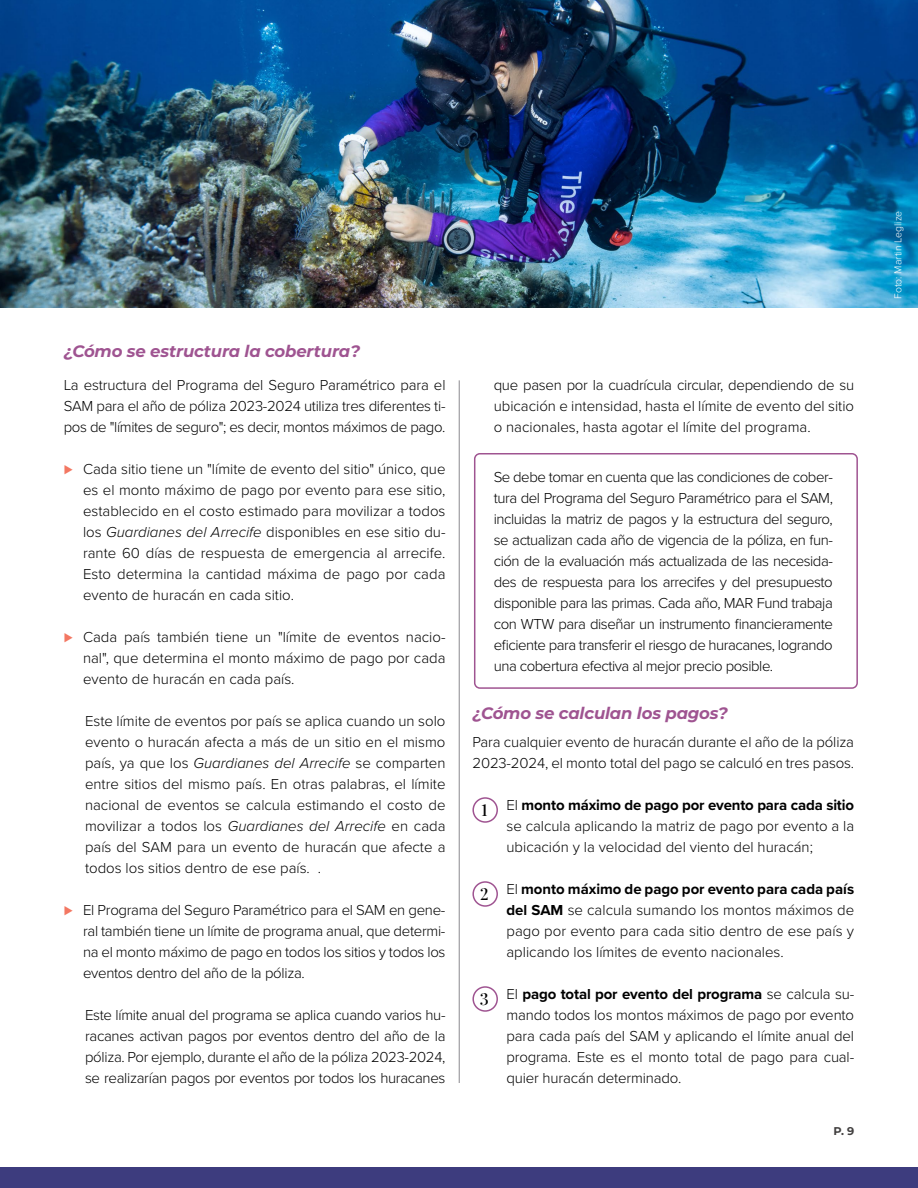
<style>
.page{position:relative;width:918px;height:1188px;background:#fff}
.page>*{position:absolute;margin:0;border:0;box-sizing:border-box;transform-origin:0 0}
.t1{font:italic 700 16.5px "Montserrat";letter-spacing:-.01em;color:#9f5491}
.t2{font:500 16.5px "Playfair Display";color:#000}
.t3{font:300 15px/21px "Proxima Nova";letter-spacing:-.01em;color:#000;text-align:justify}
.t4{font:700 11.25px "Montserrat";color:#434141}
.t5{font:300 10.5px "Proxima Nova";color:#fff}
.s1{color:#f37762}
.s2{font-style:italic}
.s3{font-weight:700}
</style>
<div class="page">
<div style="left:0;top:1167px;width:918px;height:21px;background:#3d3c7e"></div>
<img style="left:0;top:0;width:918px;height:307px">
<div style="left:472px;top:797px;width:26px;height:26px;border:2px solid #9f5491;border-radius:50%"></div>
<div style="left:472px;top:881px;width:26px;height:26px;border:2px solid #9f5491;border-radius:50%"></div>
<div style="left:472px;top:986px;width:26px;height:26px;border:2px solid #9f5491;border-radius:50%"></div>
<div style="left:474px;top:453px;width:384px;height:236px;border:2px solid #9f5491;border-radius:5px"></div>
<hr style="left:459px;top:380px;width:1px;height:703px;background:#8b898e">
<p class="t1" style="left:64px;top:340px;width:298px">¿Cómo se estructura la cobertura?</p>
<p class="t3" style="left:64px;top:374px;width:383px">La estructura del Programa del Seguro Paramétrico para el SAM para el año de póliza 2023-2024 utiliza tres diferentes ti&shy;pos de "límites de seguro"; es decir, montos máximos de pago.</p>
<p class="t3" style="left:83px;top:458px;width:364px;text-indent:-19px"><span class="s1">⊲</span> Cada sitio tiene un "límite de evento del sitio" único, que es el monto máximo de pago por evento para ese sitio, establecido en el costo estimado para movilizar a todos los <span class="s2">Guardianes del Arrecife</span> disponibles en ese sitio du&shy;rante 60 días de respuesta de emergencia al arrecife.<br>Esto determina la cantidad máxima de pago por cada evento de huracán en cada sitio.</p>
<p class="t3" style="left:83px;top:626px;width:364px;text-indent:-19px"><span class="s1">⊲</span> Cada país también tiene un "límite de eventos nacio&shy;nal", que determina el monto máximo de pago por cada evento de huracán en cada país.</p>
<p class="t3" style="left:85px;top:710px;width:362px">Este límite de eventos por país se aplica cuando un solo evento o huracán afecta a más de un sitio en el mismo país, ya que los <span class="s2">Guardianes del Arrecife</span> se comparten entre sitios del mismo país. En otras palabras, el límite nacional de eventos se calcula estimando el costo de movilizar a todos los <span class="s2">Guardianes del Arrecife</span> en cada país del SAM para un evento de huracán que afecte a todos los sitios dentro de ese país. .</p>
<p class="t3" style="left:83px;top:899px;width:364px;text-indent:-19px"><span class="s1">⊲</span> El Programa del Seguro Paramétrico para el SAM en gene&shy;ral también tiene un límite de programa anual, que determi&shy;na el monto máximo de pago en todos los sitios y todos los eventos dentro del año de la póliza.</p>
<p class="t3" style="left:85px;top:1004px;width:362px">Este límite anual del programa se aplica cuando varios hu&shy;racanes activan pagos por eventos dentro del año de la póliza. Por ejemplo, durante el año de la póliza 2023-2024, se realizarían pagos por eventos por todos los huracanes</p>
<p class="t3" style="left:494px;top:374px;width:362px">que pasen por la cuadrícula circular, dependiendo de su ubicación e intensidad, hasta el límite de evento del sitio o nacionales, hasta agotar el límite del programa.</p>
<p class="t3" style="left:494px;top:465px;width:341px">Se debe tomar en cuenta que las condiciones de cober&shy;tura del Programa del Seguro Paramétrico para el SAM, incluidas la matriz de pagos y la estructura del seguro, se actualizan cada año de vigencia de la póliza, en fun&shy;ción de la evaluación más actualizada de las necesida&shy;des de respuesta para los arrecifes y del presupuesto disponible para las primas. Cada año, MAR Fund trabaja con WTW para diseñar un instrumento financieramente eficiente para transferir el riesgo de huracanes, logrando una cobertura efectiva al mejor precio posible.</p>
<p class="t1" style="left:472px;top:702px;width:257px">¿Cómo se calculan los pagos?</p>
<p class="t3" style="left:472px;top:731px;width:383px">Para cualquier evento de huracán durante el año de la póliza<br>2023-2024, el monto total del pago se calculó en tres pasos.</p>
<p class="t3" style="left:506px;top:794px;width:349px">El <span class="s3">monto máximo de pago por evento para cada sitio </span>se calcula aplicando la matriz de pago por evento a la ubicación y la velocidad del viento del huracán;</p>
<p class="t3" style="left:506px;top:878px;width:349px">El <span class="s3">monto máximo de pago por evento para cada país del SAM</span> se calcula sumando los montos máximos de pago por evento para cada sitio dentro de ese país y aplicando los límites de evento nacionales.</p>
<p class="t3" style="left:506px;top:983px;width:349px">El <span class="s3">pago total por evento del programa</span> se calcula su&shy;mando todos los montos máximos de pago por evento para cada país del SAM y aplicando el límite anual del programa. Este es el monto total de pago para cual&shy;quier huracán determinado.</p>
<p class="t2" style="left:481px;top:797px;width:8px">1</p>
<p class="t2" style="left:480px;top:881px;width:10px">2</p>
<p class="t2" style="left:480px;top:986px;width:10px">3</p>
<p class="t4" style="left:834px;top:1124px;width:22px">P. 9</p>
<p class="t5" style="left:890px;top:299px;width:90px;rotate:-90deg">Foto: Martin Leglize</p>
</div>
